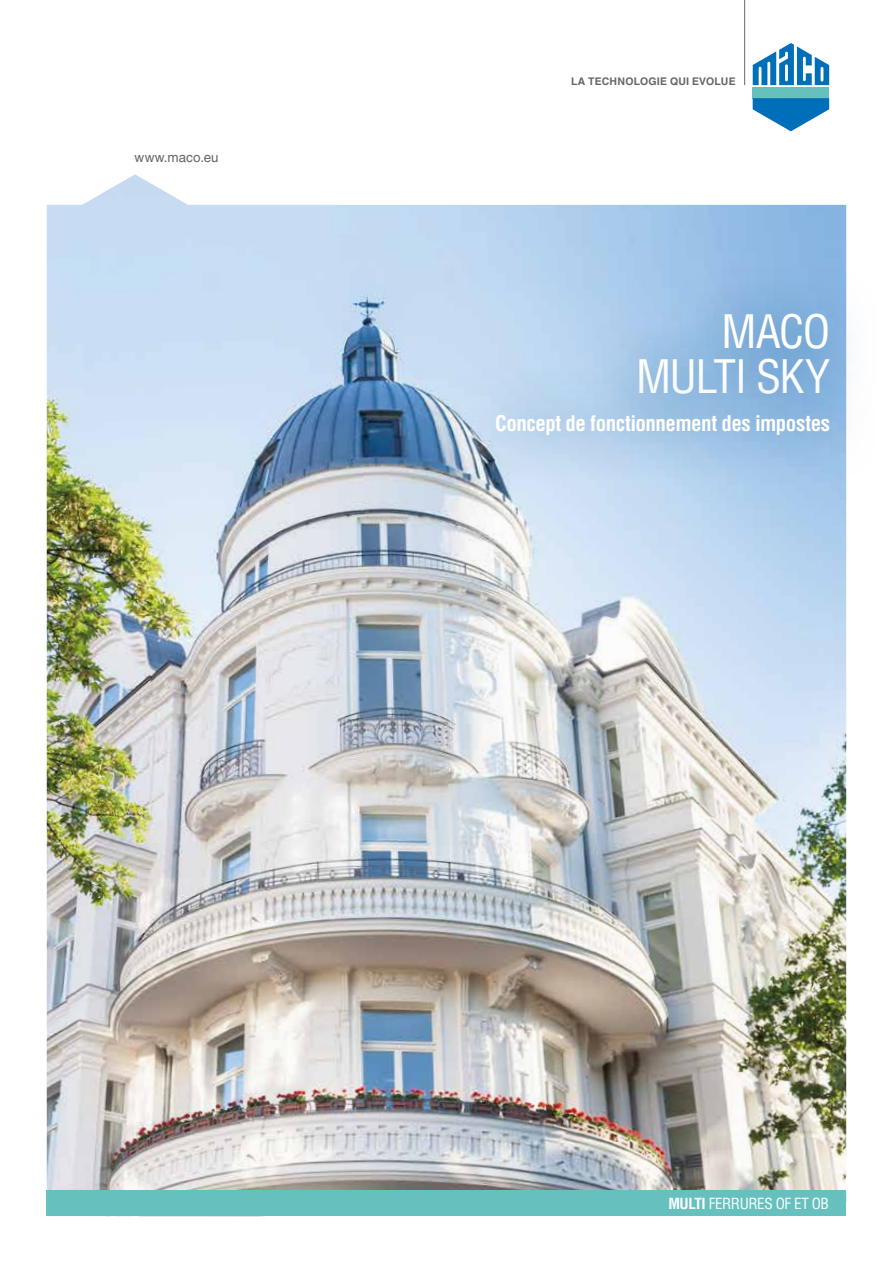
<style>
.page{position:relative;width:893px;height:1263px;background:#fff}
.page>*{position:absolute;margin:0;border:0;box-sizing:border-box;transform-origin:0 0}
.t1{font:condensed 45px/45px "MACO Helvetica";letter-spacing:-.035em;color:#fff;text-align:right}
.t2{font:700 condensed 21px "MACO Helvetica";letter-spacing:-.025em;color:#fff}
.t3{font:condensed 15px "MACO Helvetica";letter-spacing:-.025em;color:#fff}
.t4{font:13.5px "Helvetica Linotype";color:#66656a}
.t5{font:700 10.5px "Helvetica Linotype";letter-spacing:.02em;color:#66656a}
.s1{font-weight:700}
</style>
<div class="page">
<img style="left:47px;top:174px;width:799px;height:1017px">
<div style="left:753px;top:87px;width:76px;height:11px;background:#66c1be"></div>
<svg style="left:753px;top:98px;width:76px;height:33px"></svg>
<svg style="left:753px;top:43px;width:76px;height:42px"></svg>
<hr style="left:744px;top:0;width:1px;height:85px;background:#66656a">
<div style="left:47px;top:1191px;width:799px;height:25px;background:#66c1be"></div>
<div style="left:588px;top:263px;width:291px;height:182px;background:#00568e;opacity:.7"></div>
<div style="left:447px;top:365px;width:430px;height:118px;background:#00568e;opacity:.7"></div>
<p class="t4" style="left:135px;top:149px;width:86px">www.maco.eu</p>
<p class="t5" style="left:571px;top:75px;width:166px">LA TECHNOLOGIE QUI EVOLUE</p>
<h1 class="t1" style="left:636px;top:309px;width:195px">MACO<br>MULTI SKY</h1>
<p class="t2" style="left:495px;top:409px;width:337px">Concept de fonctionnement des impostes</p>
<p class="t3" style="left:668px;top:1194px;width:162px"><span class="s1">MULTI</span> FERRURES OF ET OB</p>
</div>
